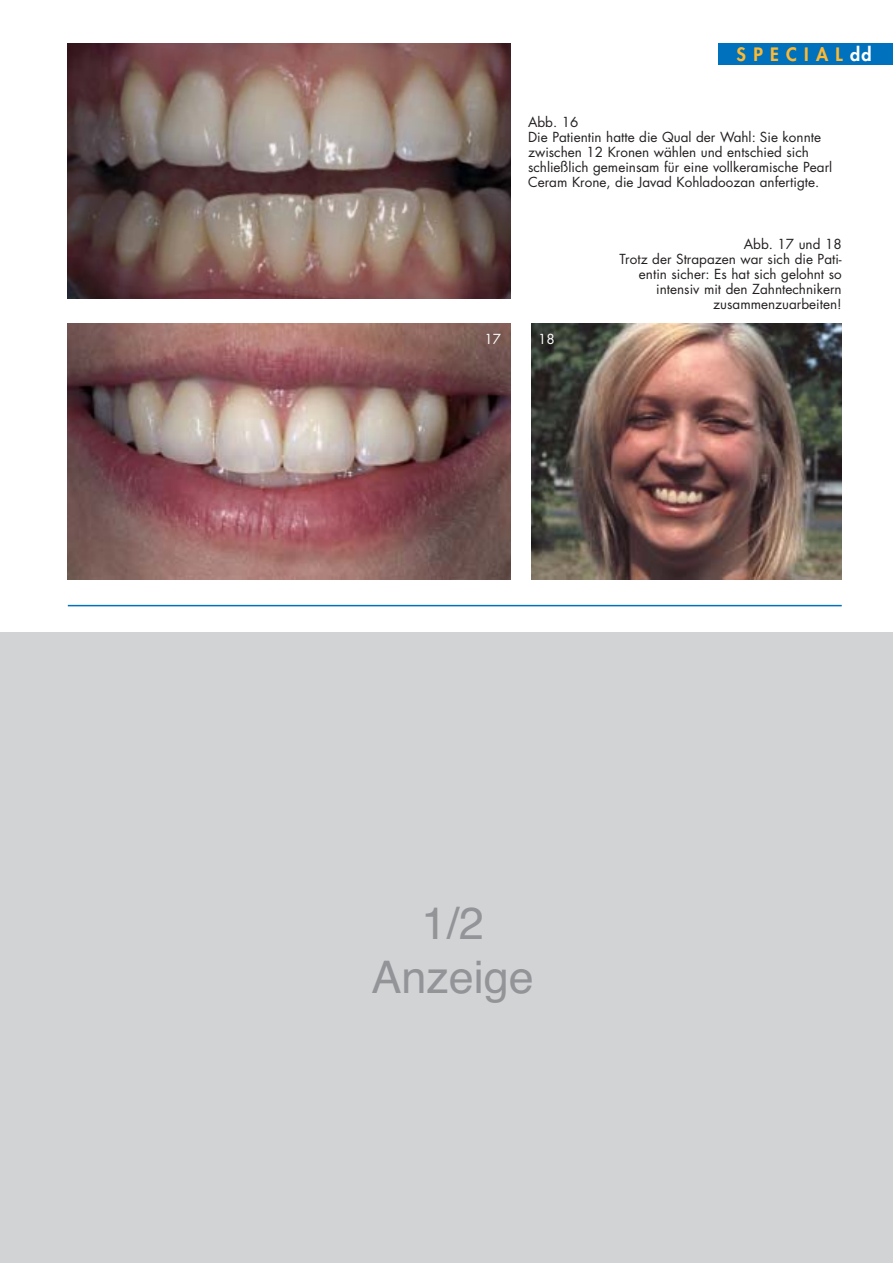
<style>
.page{position:relative;width:893px;height:1263px;background:#fff}
.page>*{position:absolute;margin:0;border:0;box-sizing:border-box;transform-origin:0 0}
.t1{font:45px/54px "Helvetica";color:#939497;text-align:center}
.t2{font:800 18px "Futura";letter-spacing:.405em;color:#fdb931}
.t3{font:13.5px/15px "Futura";color:#231f1f}
.t4{font:13.5px "Futura";color:#fff}
.s1{color:#fff}
</style>
<div class="page">
<div style="left:719px;top:43px;width:174px;height:21px;background:#0071bc"></div>
<img style="left:68px;top:43px;width:442px;height:255px">
<img style="left:68px;top:324px;width:442px;height:255px">
<img style="left:531px;top:324px;width:311px;height:255px">
<div style="left:0;top:632px;width:893px;height:631px;background:#d1d3d5"></div>
<hr style="left:68px;top:605px;width:774px;height:1px;background:#0071bc">
<h2 class="t2" style="left:737px;top:46px;width:136px">SPECIAL<span class="s1">dd</span></h2>
<p class="t3" style="left:528px;top:115px;width:306px">Abb. 16<br>Die Patientin hatte die Qual der Wahl: Sie konnte zwischen 12 Kronen wählen und entschied sich schließlich gemeinsam für eine vollkeramische Pearl Ceram Krone, die Javad Kohladoozan anfertigte.</p>
<p class="t4" style="left:485px;top:332px;width:18px">17</p>
<p class="t4" style="left:538px;top:332px;width:18px">18</p>
<p class="t3" style="left:619px;top:238px;width:224px;text-align:right">Abb. 17 und 18<br>Trotz der Strapazen war sich die Pati&shy;entin sicher: Es hat sich gelohnt so intensiv mit den Zahntechnikern zusammenzuarbeiten!</p>
<h1 class="t1" style="left:371px;top:900px;width:164px">1/2<br>Anzeige</h1>
</div>
